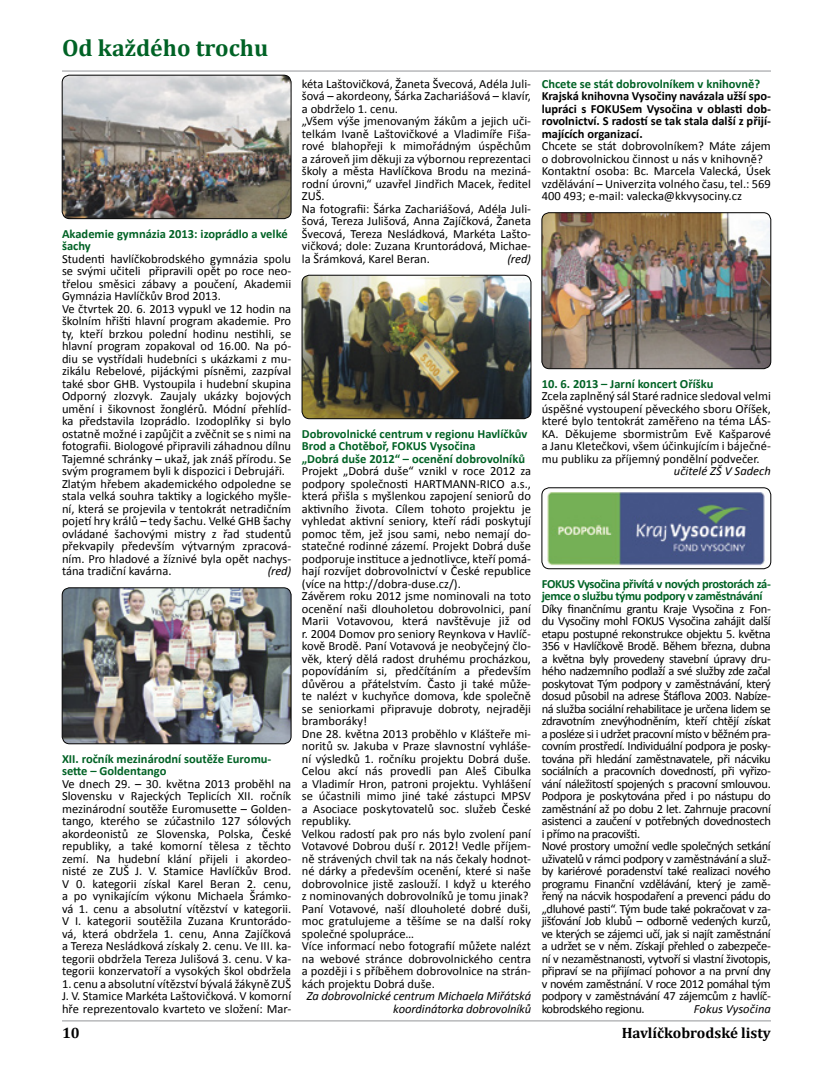
<style>
.page{position:relative;width:833px;height:1081px;background:#fff}
.page>*{position:absolute;margin:0;border:0;box-sizing:border-box;transform-origin:0 0}
.t1{font:700 23.75px "Cambria";color:#006225}
.t2{font:700 15px "Cambria";color:#000}
.t3{font:12.5px/12.5px "Calibri";color:#000}
.t4{font:12.5px/12.5px "Calibri";letter-spacing:-.03em;color:#000}
.t5{font:700 12.5px/12.5px "Calibri";color:#006225}
.t6{font:700 12.5px/12.5px "Calibri";color:#000;text-align:justify}
.t7{font:italic 12.5px/12.5px "Calibri";letter-spacing:-.005em;color:#000;text-align:right}
.t8{font:700 12.5px/12.5px "Calibri";letter-spacing:-.03em;color:#006225}
</style>
<div class="page">
<hr style="left:62px;top:71px;width:709px;height:1px;background:#939598">
<hr style="left:62px;top:1020px;width:709px;height:1px;background:#939598">
<img style="left:62px;top:75px;width:229px;height:144px">
<div style="left:62px;top:75px;width:229px;height:144px;border:1px solid #000;border-radius:8px"></div>
<img style="left:62px;top:588px;width:229px;height:156px">
<div style="left:62px;top:587px;width:229px;height:157px;border:1px solid #000;border-radius:8px"></div>
<img style="left:302px;top:275px;width:229px;height:144px">
<div style="left:302px;top:275px;width:229px;height:144px;border:1px solid #000;border-radius:8px"></div>
<img style="left:542px;top:488px;width:229px;height:81px">
<div style="left:542px;top:487px;width:229px;height:82px;border:1px solid #000;border-radius:8px"></div>
<img style="left:542px;top:213px;width:229px;height:156px">
<div style="left:542px;top:212px;width:229px;height:157px;border:1px solid #000;border-radius:8px"></div>
<h1 class="t1" style="left:62px;top:33px;width:208px">Od každého trochu</h1>
<p class="t5" style="left:62px;top:227px;width:227px">Akademie gymnázia 2013: izoprádlo a velké šachy</p>
<p class="t3" style="left:62px;top:252px;width:231px">Studenti havlíčkobrodského gymnázia spolu se svými učiteli připravili opět po roce neo&shy;třelou směsici zábavy a poučení, Akademii Gymnázia Havlíčkův Brod 2013.<br>Ve čtvrtek 20. 6. 2013 vypukl ve 12 hodin na školním hřišti hlavní program akademie. Pro ty, kteří brzkou polední hodinu nestihli, se hlavní program zopakoval od 16.00. Na pó&shy;diu se vystřídali hudebníci s ukázkami z mu&shy;zikálu Rebelové, pijáckými písněmi, zazpíval také sbor GHB. Vystoupila i hudební skupina Odporný zlozvyk. Zaujaly ukázky bojových umění i šikovnost žonglérů. Módní přehlíd&shy;ka představila Izoprádlo. Izodoplňky si bylo ostatně možné i zapůjčit a zvěčnit se s nimi na fotografii. Biologové připravili záhadnou dílnu Tajemné schránky – ukaž, jak znáš přírodu. Se svým programem byli k dispozici i Debrujáři.<br>Zlatým hřebem akademického odpoledne se stala velká souhra taktiky a logického myšle&shy;ní, která se projevila v tentokrát netradičním pojetí hry králů – tedy šachu. Velké GHB šachy ovládané šachovými mistry z řad studentů překvapily především výtvarným zpracová&shy;ním. Pro hladové a žíznivé byla opět nachys&shy;tána tradiční kavárna.</p>
<p class="t7" style="left:268px;top:564px;width:25px">(red)</p>
<p class="t5" style="left:62px;top:752px;width:211px">XII. ročník mezinárodní soutěže Euromu&shy;sette – Goldentango</p>
<p class="t3" style="left:62px;top:777px;width:231px;text-align:justify">Ve dnech 29. – 30. května 2013 proběhl na Slovensku v Rajeckých Teplicích XII. ročník mezinárodní soutěže Euromusette – Golden&shy;tango, kterého se zúčastnilo 127 sólových akordeonistů ze Slovenska, Polska, České republiky, a také komorní tělesa z těchto zemí. Na hudební klání přijeli i akordeo&shy;nisté ze ZUŠ J. V. Stamice Havlíčkův Brod.<br>V 0. kategorii získal Karel Beran 2. cenu, a po vynikajícím výkonu Michaela Šrámko&shy;vá 1. cenu a absolutní vítězství v kategorii.<br>V I. kategorii soutěžila Zuzana Kruntorádo&shy;vá, která obdržela 1. cenu, Anna Zajíčková a Tereza Nesládková získaly 2. cenu. Ve III. ka&shy;tegorii obdržela Tereza Julišová 3. cenu. V ka&shy;tegorii konzervatoří a vysokých škol obdržela</p>
<p class="t3" style="left:62px;top:977px;width:231px;text-align:justify">1. cenu a absolutní vítězství bývalá žákyně ZUŠ J. V. Stamice Markéta Laštovičková. V komorní hře reprezentovalo kvarteto ve složení: Mar-</p>
<p class="t3" style="left:302px;top:77px;width:231px">kéta Laštovičková, Žaneta Švecová, Adéla Juli&shy;šová – akordeony, Šárka Zachariášová – klavír, a obdrželo 1. cenu.<br>„Všem výše jmenovaným žákům a jejich uči&shy;telkám Ivaně Laštovičkové a Vladimíře Fiša&shy;rové blahopřeji k mimořádným úspěchům a zároveň jim děkuji za výbornou reprezentaci školy a města Havlíčkova Brodu na meziná&shy;rodní úrovni,“ uzavřel Jindřich Macek, ředitel ZUŠ.<br>Na fotografii: Šárka Zachariášová, Adéla Juli&shy;šová, Tereza Julišová, Anna Zajíčková, Žaneta Švecová, Tereza Nesládková, Markéta Lašto&shy;vičková; dole: Zuzana Kruntorádová, Michae&shy;la Šrámková, Karel Beran.</p>
<p class="t7" style="left:507px;top:252px;width:25px">(red)</p>
<p class="t5" style="left:542px;top:77px;width:220px">Chcete se stát dobrovolníkem v knihovně?</p>
<p class="t6" style="left:542px;top:89px;width:231px">Krajská knihovna Vysočiny navázala užší spo&shy;lupráci s FOKUSem Vysočina v oblasti dob&shy;rovolnictví. S radostí se tak stala další z přijí&shy;majících organizací.</p>
<p class="t3" style="left:542px;top:139px;width:231px">Chcete se stát dobrovolníkem? Máte zájem o dobrovolnickou činnost u nás v knihovně?<br>Kontaktní osoba: Bc. Marcela Valecká, Úsek vzdělávání – Univerzita volného času, tel.: 569<br>400 493; e-mail: valecka@kkvysociny.cz</p>
<p class="t5" style="left:302px;top:427px;width:227px">Dobrovolnické centrum v regionu Havlíčkův<br>Brod a Chotěboř, FOKUS Vysočina<br>„Dobrá duše 2012“ – ocenění dobrovolníků</p>
<p class="t3" style="left:302px;top:464px;width:231px">Projekt „Dobrá duše“ vznikl v roce 2012 za podpory společnosti HARTMANN-RICO a.s., která přišla s myšlenkou zapojení seniorů do aktivního života. Cílem tohoto projektu je vyhledat aktivní seniory, kteří rádi poskytují pomoc těm, jež jsou sami, nebo nemají do&shy;statečné rodinné zázemí. Projekt Dobrá duše podporuje instituce a jednotlivce, kteří pomá&shy;hají rozvíjet dobrovolnictví v České republice (více na http://dobra-duse.cz/).<br>Závěrem roku 2012 jsme nominovali na toto ocenění naši dlouholetou dobrovolnici, paní Marii Votavovou, která navštěvuje již od r. 2004 Domov pro seniory Reynkova v Havlíč&shy;kově Brodě. Paní Votavová je neobyčejný člo&shy;věk, který dělá radost druhému procházkou, popovídáním si, předčítáním a především důvěrou a přátelstvím. Často ji také může&shy;te nalézt v kuchyňce domova, kde společně se seniorkami připravuje dobroty, nejraději bramboráky!<br>Dne 28. května 2013 proběhlo v Klášteře mi&shy;noritů sv. Jakuba v Praze slavnostní vyhláše&shy;ní výsledků 1. ročníku projektu Dobrá duše.<br>Celou akcí nás provedli pan Aleš Cibulka a Vladimír Hron, patroni projektu. Vyhlášení se účastnili mimo jiné také zástupci MPSV a Asociace poskytovatelů soc. služeb České republiky.<br>Velkou radostí pak pro nás bylo zvolení paní Votavové Dobrou duší r. 2012! Vedle příjem&shy;ně strávených chvil tak na nás čekaly hodnot&shy;né dárky a především ocenění, které si naše dobrovolnice jistě zaslouží. I když u kterého z nominovaných dobrovolníků je tomu jinak?<br>Paní Votavové, naší dlouholeté dobré duši, moc gratulujeme a těšíme se na další roky společné spolupráce…<br>Více informací nebo fotografií můžete nalézt na webové stránce dobrovolnického centra a později i s příběhem dobrovolnice na strán&shy;kách projektu Dobrá duše.</p>
<p class="t7" style="left:307px;top:989px;width:226px">Za dobrovolnické centrum Michaela Miřátská koordinátorka dobrovolníků</p>
<p class="t5" style="left:542px;top:377px;width:173px">10. 6. 2013 – Jarní koncert Oříšku</p>
<p class="t3" style="left:542px;top:389px;width:231px;text-align:justify">Zcela zaplněný sál Staré radnice sledoval velmi úspěšné vystoupení pěveckého sboru Oříšek, které bylo tentokrát zaměřeno na téma LÁS-KA. Děkujeme sbormistrům Evě Kašparové a Janu Kletečkovi, všem účinkujícím i báječné&shy;mu publiku za příjemný pondělní podvečer.</p>
<p class="t7" style="left:674px;top:464px;width:99px">učitelé ZŠ V Sadech</p>
<p class="t8" style="left:542px;top:577px;width:231px">FOKUS Vysočina přivítá v nových prostorách zá&shy;jemce o službu týmu podpory v zaměstnávání</p>
<p class="t4" style="left:542px;top:602px;width:231px">Díky finančnímu grantu Kraje Vysočina z Fon&shy;du Vysočiny mohl FOKUS Vysočina zahájit další etapu postupné rekonstrukce objektu 5. května 356 v Havlíčkově Brodě. Během března, dubna a května byly provedeny stavební úpravy dru&shy;hého nadzemního podlaží a své služby zde začal poskytovat Tým podpory v zaměstnávání, který dosud působil na adrese Štáflova 2003. Nabíze&shy;ná služba sociální rehabilitace je určena lidem se zdravotním znevýhodněním, kteří chtějí získat a posléze si i udržet pracovní místo v běžném pra&shy;covním prostředí. Individuální podpora je posky&shy;tována při hledání zaměstnavatele, při nácviku sociálních a pracovních dovedností, při vyřizo&shy;vání náležitostí spojených s pracovní smlouvou.<br>Podpora je poskytována před i po nástupu do zaměstnání až po dobu 2 let. Zahrnuje pracovní asistenci a zaučení v potřebných dovednostech i přímo na pracovišti.<br>Nové prostory umožní vedle společných setkání uživatelů v rámci podpory v zaměstnávání a služ&shy;by kariérové poradenství také realizaci nového programu Finanční vzdělávání, který je zamě&shy;řený na nácvik hospodaření a prevenci pádu do „dluhové pasti“. Tým bude také pokračovat v za&shy;jišťování Job klubů – odborně vedených kurzů, ve kterých se zájemci učí, jak si najít zaměstnání a udržet se v něm. Získají přehled o zabezpeče&shy;ní v nezaměstnanosti, vytvoří si vlastní životopis, připraví se na přijímací pohovor a na první dny v novém zaměstnání. V roce 2012 pomáhal tým podpory v zaměstnávání 47 zájemcům z havlíč&shy;kobrodského regionu.</p>
<p class="t7" style="left:694px;top:1002px;width:78px">Fokus Vysočina</p>
<p class="t2" style="left:62px;top:1024px;width:19px">10</p>
<p class="t2" style="left:621px;top:1024px;width:151px">Havlíčkobrodské listy</p>
</div>
